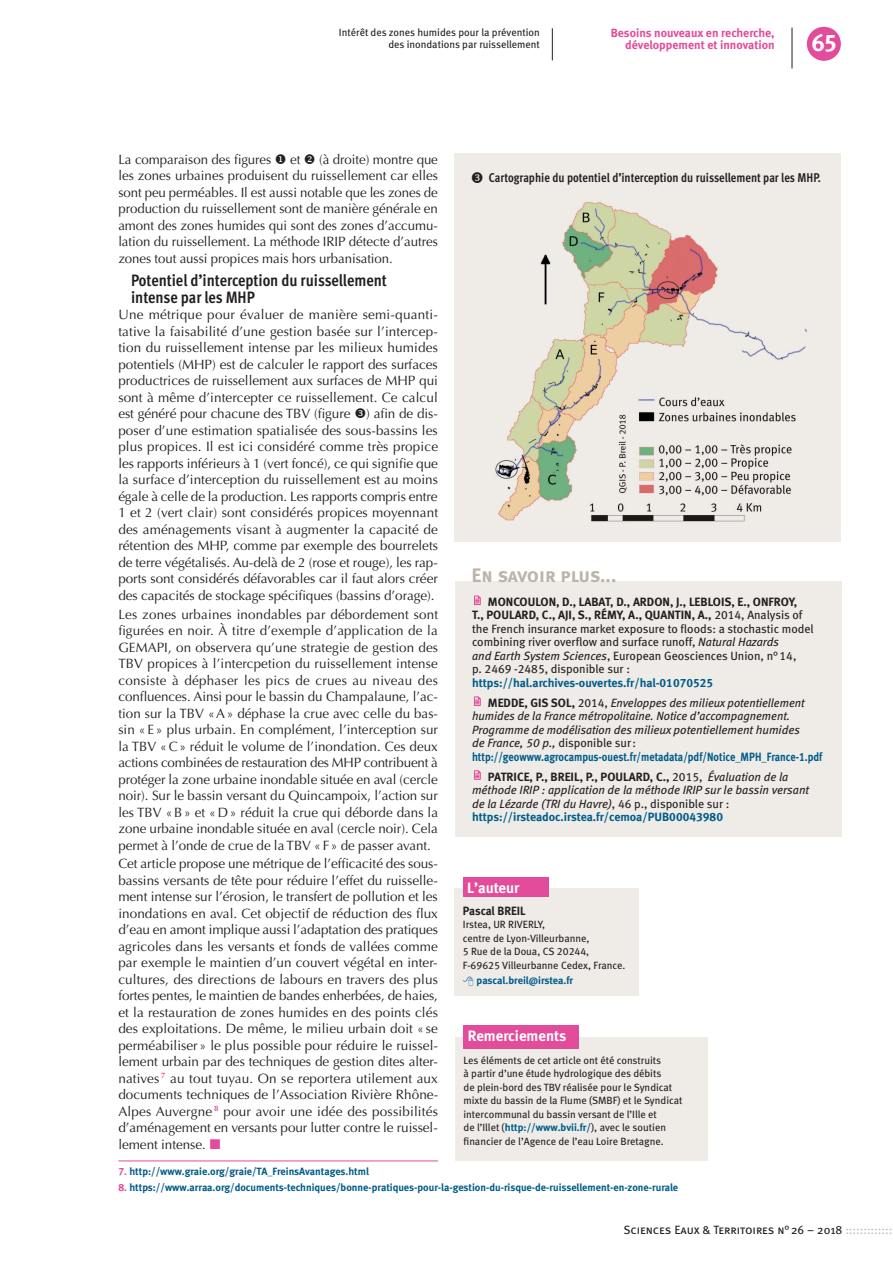
<style>
.page{position:relative;width:893px;height:1263px;background:#fff}
.page>*{position:absolute;margin:0;border:0;box-sizing:border-box;transform-origin:0 0}
.t1{font:24px "Meta Bold Caps Expert";color:#fff}
.t2{font:19.5px "Meta Bold LF Caps";letter-spacing:-.015em;color:#bcb4ab}
.t3{font:700 16.5px/17px "Meta Cond OT";color:#231f20}
.contact-picto{font:15px "Meta Bold LF";color:#fff}
.t4{font:13.5px/16.5px "Optima";letter-spacing:-.005em;color:#231f20;text-align:justify}
.titre_figure{font:700 12.75px "Meta Cond OT";color:#231f20}
.Hors_texte{font:italic 12px/13.5px "Meta Book LF";color:#231f20}
.Hors_texte-2{font:12px/13.5px "Meta Book LF";color:#231f20}
.t5{font:700 12px/12px "Meta";color:#e34b9b;text-align:right}
.t6{font:12px "Meta Book Caps";color:#231f20}
.contacts{font:12px "Meta Bold LF";letter-spacing:-.005em;color:#231f20}
.contacts-2{font:10.5px/13.5px "Meta Book LF";color:#231f20}
.coordonnées{font:10.5px "Meta Bold LF";color:#005c8a}
.roulette_article{font:10.5px/12px "Meta Book LF";color:#231f20;text-align:right}
.s1{font-family:"Meta Bold LF"}
.s2{font-style:italic}
.s3{font-family:"Meta Bold LF";color:#005c8a}
.s4{font-family:"Meta Bold LF";font-style:normal}
.s5{font-style:normal}
.s6{font-family:"Meta Bold LF";font-style:normal;color:#005c8a}
.s7{color:#e34b9b}
.s8{color:#bcbdc0}
</style>
<div class="page">
<div style="left:455px;top:153px;width:386px;height:389px;background:#efece8"></div>
<hr style="left:552px;top:28px;width:1px;height:32px;background:#231f20">
<div style="left:454px;top:889px;width:185px;height:107px;background:#efece8"></div>
<div style="left:463px;top:877px;width:86px;height:19px;background:#e34b9b"></div>
<div style="left:455px;top:581px;width:387px;height:256px;background:#efece8"></div>
<svg style="left:474px;top:595px;width:7px;height:10px"></svg>
<svg style="left:474px;top:696px;width:7px;height:10px"></svg>
<svg style="left:474px;top:770px;width:7px;height:10px"></svg>
<div style="left:455px;top:1037px;width:252px;height:124px;background:#efece8"></div>
<div style="left:463px;top:1025px;width:116px;height:24px;background:#e34b9b"></div>
<hr style="left:118px;top:1161px;width:320px;height:1px;background:#e34b9b">
<img style="left:495px;top:202px;width:312px;height:320px">
<div style="left:807px;top:27px;width:34px;height:34px;background:#e34b9b;border-radius:50%"></div>
<hr style="left:792px;top:28px;width:1px;height:40px;background:#231f20">
<p class="roulette_article" style="left:339px;top:26px;width:202px">Intérêt des zones humides pour la prévention des inondations par ruissellement</p>
<p class="t5" style="left:611px;top:27px;width:165px">Besoins nouveaux en recherche, développement et innovation</p>
<p class="t1" style="left:811px;top:28px;width:27px">65</p>
<p class="t4" style="left:118px;top:151px;width:321px">La comparaison des figures ◆ et ❖ (à droite) montre que les zones urbaines produisent du ruissellement car elles sont peu perméables. Il est aussi notable que les zones de production du ruissellement sont de manière générale en amont des zones humides qui sont des zones d’accumu&shy;lation du ruissellement. La méthode IRIP détecte d’autres zones tout aussi propices mais hors urbanisation.</p>
<h2 class="t3" style="left:131px;top:272px;width:257px">Potentiel d’interception du ruissellement intense par les MHP</h2>
<p class="t4" style="left:118px;top:307px;width:321px">Une métrique pour évaluer de manière semi-quanti&shy;tative la faisabilité d’une gestion basée sur l’intercep&shy;tion du ruissellement intense par les milieux humides potentiels (MHP) est de calculer le rapport des surfaces productrices de ruissellement aux surfaces de MHP qui sont à même d’intercepter ce ruissellement. Ce calcul est généré pour chacune des TBV (figure ) afin de dis&shy;poser d’une estimation spatialisée des sous-bassins les plus propices. Il est ici considéré comme très propice les rapports inférieurs à 1 (vert foncé), ce qui signifie que la surface d’interception du ruissellement est au moins égale à celle de la production. Les rapports compris entre 1 et 2 (vert clair) sont considérés propices moyennant des aménagements visant à augmenter la capacité de rétention des MHP, comme par exemple des bourrelets de terre végétalisés. Au-delà de 2 (rose et rouge), les rap&shy;ports sont considérés défavorables car il faut alors créer des capacités de stockage spécifiques (bassins d’orage).</p>
<p class="t4" style="left:118px;top:606px;width:321px">Les zones urbaines inondables par débordement sont figurées en noir. À titre d’exemple d’application de la GEMAPI, on observera qu’une strategie de gestion des TBV propices à l’intercpetion du ruissellement intense consiste à déphaser les pics de crues au niveau des confluences. Ainsi pour le bassin du Champalaune, l’ac&shy;tion sur la TBV «A» déphase la crue avec celle du bas&shy;sin « E » plus urbain. En complément, l’interception sur la TBV «C» réduit le volume de l’inondation. Ces deux actions combinées de restauration des MHP contribuent à protéger la zone urbaine inondable située en aval (cercle noir). Sur le bassin versant du Quincampoix, l’action sur les TBV «B» et «D» réduit la crue qui déborde dans la zone urbaine inondable située en aval (cercle noir). Cela permet à l’onde de crue de la TBV « F» de passer avant.</p>
<p class="t4" style="left:118px;top:856px;width:321px">Cet article propose une métrique de l’efficacité des sous&shy;bassins versants de tête pour réduire l’effet du ruisselle&shy;ment intense sur l’érosion, le transfert de pollution et les inondations en aval. Cet objectif de réduction des flux d’eau en amont implique aussi l’adaptation des pratiques agricoles dans les versants et fonds de vallées comme par exemple le maintien d’un couvert végétal en inter&shy;cultures, des directions de labours en travers des plus fortes pentes, le maintien de bandes enherbées, de haies, et la restauration de zones humides en des points clés des exploitations. De même, le milieu urbain doit « se perméabiliser » le plus possible pour réduire le ruissel&shy;lement urbain par des techniques de gestion dites alter&shy;natives <sup>7</sup> au tout tuyau. On se reportera utilement aux documents techniques de l’Association Rivière Rhône-Alpes Auvergne <sup>8</sup> pour avoir une idée des possibilités d’aménagement en versants pour lutter contre le ruissel&shy;lement intense.</p>
<p class="titre_figure" style="left:489px;top:169px;width:333px">Cartographie du potentiel d’interception du ruissellement par les MHP.</p>
<p class="t2" style="left:471px;top:564px;width:146px">En savoir plus...</p>
<p class="Hors_texte-2" style="left:472px;top:595px;width:343px;text-indent:16px"><span class="s1">MONCOULON, D., LABAT, D., ARDON, J., LEBLOIS, E., ONFROY,<br>T., POULARD, C., AJI, S., RÉMY, A., QUANTIN, A.,</span> 2014, Analysis of the French insurance market exposure to floods: a stochastic model combining river overflow and surface runoff, <span class="s2">Natural Hazards<br>and Earth System Sciences</span>, European Geosciences Union, n°14,<br>p. 2469 -2485, disponible sur : <span class="s3">https://hal.archives-ouvertes.fr/hal-01070525</span></p>
<p class="Hors_texte" style="left:472px;top:696px;width:352px;text-indent:16px"><span class="s4">MEDDE, GIS SOL,</span> <span class="s5">2014,</span> Enveloppes des milieux potentiellement humides de la France métropolitaine. Notice d’accompagnement.<br>Programme de modélisation des milieux potentiellement humides<br>de France, 50 p., <span class="s5">disponible sur: </span><span class="s6">http://geowww.agrocampus-ouest.fr/metadata/pdf/Notice_MPH_France-1.pdf</span></p>
<p class="Hors_texte" style="left:472px;top:769px;width:339px;text-indent:16px"><span class="s4">PATRICE, P., BREIL, P., POULARD, C.,</span> <span class="s5">2015,</span> Évaluation de la méthode IRIP : application de la méthode IRIP sur le bassin versant de la Lézarde (TRI du Havre)<span class="s5">, 46 p., disponible sur : </span><span class="s6">https://irsteadoc.irstea.fr/cemoa/PUB00043980</span></p>
<p class="contact-picto" style="left:467px;top:878px;width:54px">L’auteur</p>
<p class="contacts" style="left:463px;top:903px;width:64px">Pascal BREIL</p>
<p class="contacts-2" style="left:463px;top:918px;width:164px">Irstea, UR RIVERLY,<br>centre de Lyon-Villeurbanne,<br>5 Rue de la Doua, CS 20244,<br>F-69625 Villeurbanne Cedex, France.</p>
<p class="coordonnées" style="left:477px;top:974px;width:98px">pascal.breil@irstea.fr</p>
<p class="contact-picto" style="left:468px;top:1027px;width:100px">Remerciements</p>
<p class="contacts-2" style="left:463px;top:1053px;width:220px">Les éléments de cet article ont été construits<br>à partir d’une étude hydrologique des débits<br>de plein-bord des TBV réalisée pour le Syndicat mixte du bassin de la Flume (SMBF) et le Syndicat intercommunal du bassin versant de l’Ille et<br>de l’Illet (<span class="s3">http://www.bvii.fr/</span>), avec le soutien financier de l’Agence de l’eau Loire Bretagne.</p>
<p class="coordonnées" style="left:118px;top:1165px;width:252px"><span class="s7">7.</span> http://www.graie.org/graie/TA_FreinsAvantages.html</p>
<p class="coordonnées" style="left:118px;top:1181px;width:561px"><span class="s7">8.</span> https://www.arraa.org/documents-techniques/bonne-pratiques-pour-la-gestion-du-risque-de-ruissellement-en-zone-rurale</p>
<p class="t6" style="left:623px;top:1223px;width:270px">Sciences Eaux &amp; Territoires n°26 – 2018 <span class="s8">:::::::::::::</span></p>
</div>
